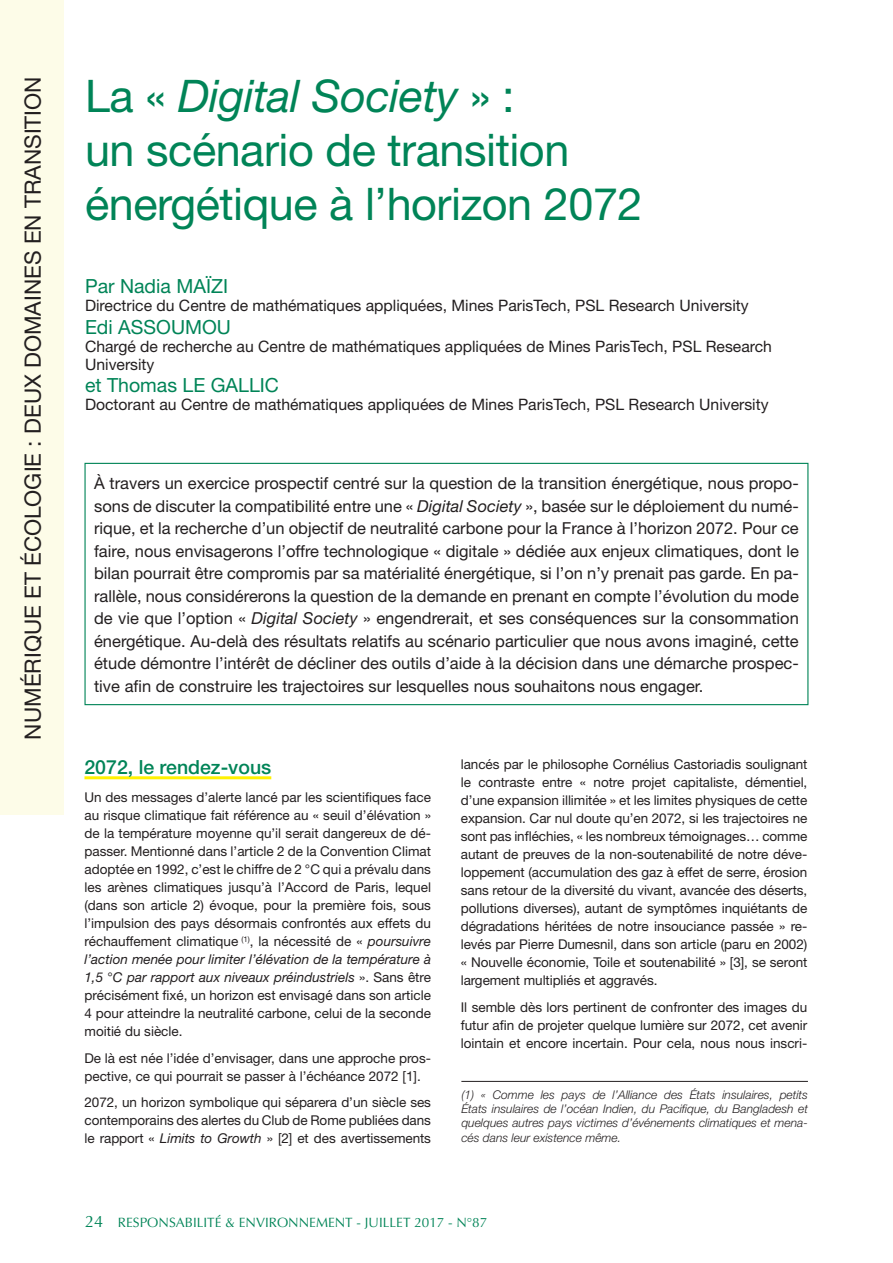
<style>
.page{position:relative;width:893px;height:1263px;background:#fff}
.page>*{position:absolute;margin:0;border:0;box-sizing:border-box;transform-origin:0 0}
.Titre{font:45px/54px "Helvetica Neue";letter-spacing:-.01em;color:#008457}
.t1{font:22.5px "Helvetica Neue";color:#231f20}
.auteur{font:19.5px "Helvetica Neue";color:#008457}
.INTER_1{font:500 19.5px "Helvetica Neue";color:#008457}
.chapeau{font:16.5px/22.5px "Helvetica Neue";color:#231f20;text-align:justify}
.profession_auteur{font:15.75px "Helvetica Neue";color:#231f20}
.texte_courant{font:13.5px/18px "Helvetica Neue";color:#231f20;text-align:justify}
.t2{font:13.5px "Optima";color:#008457}
.notes{font:italic 300 12px/14.4px "Helvetica Neue";color:#231f20;text-align:justify}
.s1{font-style:italic}
.s2{font-size:16.5px}
</style>
<div class="page">
<hr style="left:84px;top:776px;width:187px;height:3px;background:#fff101">
<div style="left:84px;top:463px;width:724px;height:242px;border:1px solid #008457"></div>
<div style="left:0;top:0;width:64px;height:814px;background:#fdfce8"></div>
<hr style="left:461px;top:1081px;width:347px;height:1px;background:#231f20">
<p class="t1" style="left:19px;top:739px;width:664px;rotate:-90deg">NUMÉRIQUE ET ÉCOLOGIE : DEUX DOMAINES EN TRANSITION</p>
<p class="Titre" style="left:85px;top:68px;width:559px">La « <span class="s1">Digital Society</span> » :<br>un scénario de transition énergétique à l’horizon 2072</p>
<p class="auteur" style="left:85px;top:275px;width:144px">Par Nadia MAÏZI</p>
<p class="profession_auteur" style="left:85px;top:296px;width:665px">Directrice du Centre de mathématiques appliquées, Mines ParisTech, PSL Research University</p>
<p class="auteur" style="left:85px;top:315px;width:147px">Edi ASSOUMOU</p>
<p class="profession_auteur" style="left:85px;top:337px;width:688px">Chargé de recherche au Centre de mathématiques appliquées de Mines ParisTech, PSL Research</p>
<p class="profession_auteur" style="left:85px;top:355px;width:71px">University</p>
<p class="auteur" style="left:85px;top:374px;width:195px">et Thomas LE GALLIC</p>
<p class="profession_auteur" style="left:85px;top:395px;width:685px">Doctorant au Centre de mathématiques appliquées de Mines ParisTech, PSL Research University</p>
<p class="chapeau" style="left:94px;top:472px;width:706px">À travers un exercice prospectif centré sur la question de la transition énergétique, nous propo&shy;sons de discuter la compatibilité entre une « <span class="s1">Digital Society</span> », basée sur le déploiement du numé&shy;rique, et la recherche d’un objectif de neutralité carbone pour la France à l’horizon 2072. Pour ce faire, nous envisagerons l’offre technologique « digitale » dédiée aux enjeux climatiques, dont le bilan pourrait être compromis par sa matérialité énergétique, si l’on n’y prenait pas garde. En pa&shy;rallèle, nous considérerons la question de la demande en prenant en compte l’évolution du mode de vie que l’option « <span class="s1">Digital Society</span> » engendrerait, et ses conséquences sur la consommation énergétique. Au-delà des résultats relatifs au scénario particulier que nous avons imaginé, cette étude démontre l’intérêt de décliner des outils d’aide à la décision dans une démarche prospec&shy;tive afin de construire les trajectoires sur lesquelles nous souhaitons nous engager.</p>
<p class="INTER_1" style="left:84px;top:755px;width:188px">2072, le rendez-vous</p>
<p class="texte_courant" style="left:84px;top:788px;width:348px">Un des messages d’alerte lancé par les scientifiques face au risque climatique fait référence au « seuil d’élévation » de la température moyenne qu’il serait dangereux de dé&shy;passer. Mentionné dans l’article 2 de la Convention Climat adoptée en 1992, c’est le chiffre de 2 °C qui a prévalu dans les arènes climatiques jusqu’à l’Accord de Paris, lequel (dans son article 2) évoque, pour la première fois, sous l’impulsion des pays désormais confrontés aux effets du réchauffement climatique <sup>(1)</sup>, la nécessité de « <span class="s1">poursuivre l’action menée pour limiter l’élévation de la température à 1,5</span> °<span class="s1">C par rapport aux niveaux préindustriels</span> ». Sans être précisément fixé, un horizon est envisagé dans son article 4 pour atteindre la neutralité carbone, celui de la seconde moitié du siècle.</p>
<p class="texte_courant" style="left:84px;top:1049px;width:348px">De là est née l’idée d’envisager, dans une approche pros&shy;pective, ce qui pourrait se passer à l’échéance 2072 [1].</p>
<p class="texte_courant" style="left:84px;top:1093px;width:348px">2072, un horizon symbolique qui séparera d’un siècle ses contemporains des alertes du Club de Rome publiées dans le rapport « <span class="s1">Limits to Growth</span> » [2] et des avertissements</p>
<p class="texte_courant" style="left:461px;top:755px;width:348px">lancés par le philosophe Cornélius Castoriadis soulignant le contraste entre « notre projet capitaliste, démentiel, d’une expansion illimitée » et les limites physiques de cette expansion. Car nul doute qu’en 2072, si les trajectoires ne sont pas infléchies, « les nombreux témoignages… comme autant de preuves de la non-soutenabilité de notre déve&shy;loppement (accumulation des gaz à effet de serre, érosion sans retour de la diversité du vivant, avancée des déserts, pollutions diverses), autant de symptômes inquiétants de dégradations héritées de notre insouciance passée » re&shy;levés par Pierre Dumesnil, dans son article (paru en 2002) « Nouvelle économie, Toile et soutenabilité » [3], se seront largement multipliés et aggravés.</p>
<p class="texte_courant" style="left:461px;top:997px;width:348px">Il semble dès lors pertinent de confronter des images du futur afin de projeter quelque lumière sur 2072, cet avenir lointain et encore incertain. Pour cela, nous nous inscri-</p>
<p class="notes" style="left:461px;top:1087px;width:348px">(1) « Comme les pays de l’Alliance des États insulaires, petits États insulaires de l’océan Indien, du Pacifique, du Bangladesh et quelques autres pays victimes d’événements climatiques et mena&shy;cés dans leur existence même.</p>
<p class="t2" style="left:85px;top:1215px;width:404px"><span class="s2">24</span> RESPONSABILITÉ &amp; ENVIRONNEMENT - JUILLET 2017 - N°87</p>
</div>
